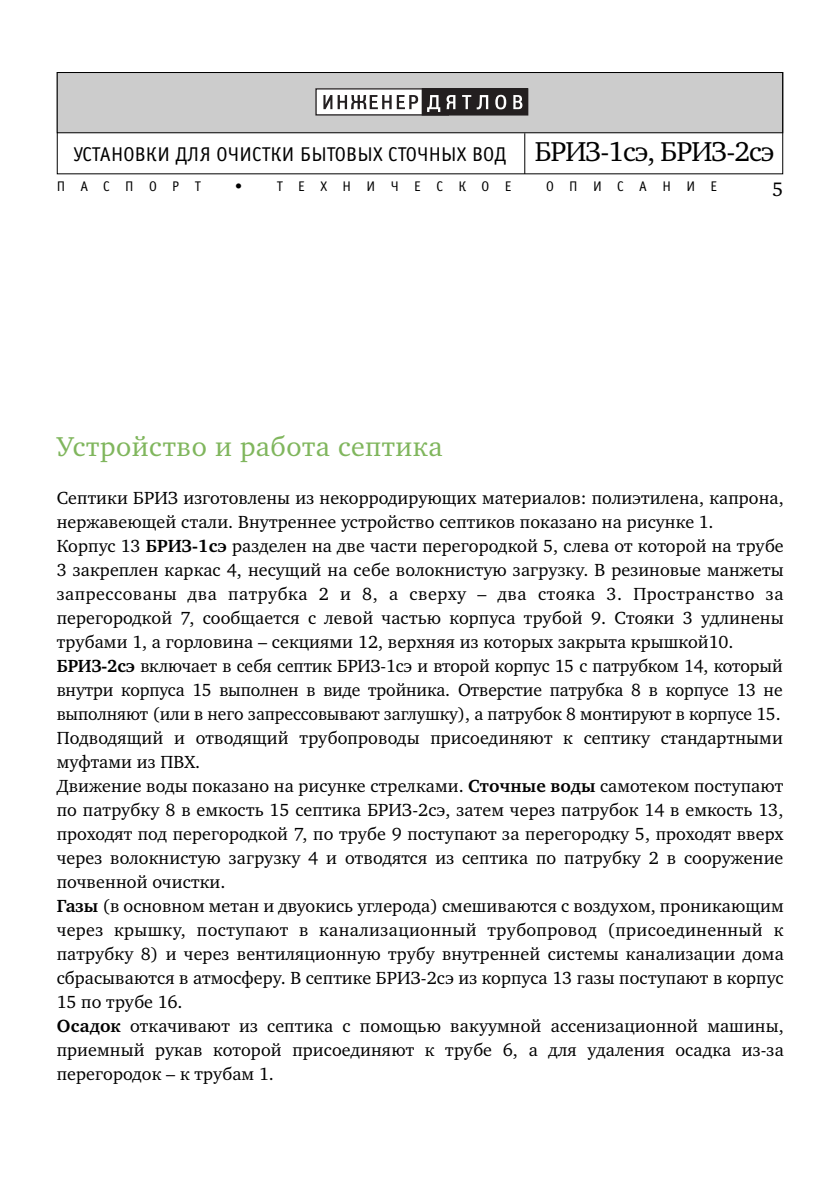
<style>
.page{position:relative;width:840px;height:1191px;background:#fff}
.page>*{position:absolute;margin:0;border:0;box-sizing:border-box;transform-origin:0 0}
.t1{font:28px "Charter C";letter-spacing:.015em;color:#80b65d}
.t2{font:20px "Officina Sans C";letter-spacing:.01em;color:#000}
.t3{font:20px "Charter C";color:#000}
.t4{font:18px/24px "Charter C";letter-spacing:.005em;color:#000}
.t5{font:14px "Officina Sans C";letter-spacing:1.1em;color:#000}
.s1{font-family:"Charter C";font-size:28px}
.s2{font-weight:700}
</style>
<div class="page">
<div style="left:58px;top:73px;width:723px;height:59px;background:#ccc"></div>
<div style="left:316px;top:89px;width:132px;height:26px;background:#fff"></div>
<div style="left:315px;top:88px;width:134px;height:27px;border:1px solid #231f20"></div>
<div style="left:422px;top:89px;width:105px;height:26px;background:#231f20"></div>
<div style="left:421px;top:88px;width:107px;height:27px;border:1px solid #231f20"></div>
<svg style="left:323px;top:95px;width:95px;height:14px"></svg>
<svg style="left:427px;top:95px;width:13px;height:17px"></svg>
<svg style="left:446px;top:95px;width:9px;height:14px"></svg>
<svg style="left:462px;top:95px;width:26px;height:14px"></svg>
<svg style="left:495px;top:95px;width:11px;height:14px"></svg>
<svg style="left:513px;top:95px;width:9px;height:14px"></svg>
<div style="left:57px;top:72px;width:725px;height:61px;border:1px solid #000"></div>
<hr style="left:524px;top:133px;width:1px;height:41px;background:#000">
<p class="t2" style="left:73px;top:143px;width:702px">УСТАНОВКИ ДЛЯ ОЧИСТКИ БЫТОВЫХ СТОЧНЫХ ВОД <span class="s1">БРИЗ-1сэ, БРИЗ-2сэ</span></p>
<p class="t5" style="left:57px;top:178px;width:145px">ПАСПОРТ</p>
<p class="t5" style="left:235px;top:178px;width:8px">•</p>
<p class="t5" style="left:276px;top:178px;width:236px">ТЕХНИЧЕСКОЕ</p>
<p class="t5" style="left:545px;top:178px;width:173px">ОПИСАНИЕ</p>
<p class="t3" style="left:771px;top:181px;width:13px">5</p>
<h1 class="t1" style="left:57px;top:436px;width:387px">Устройство и работа септика</h1>
<p class="t4" style="left:57px;top:487px;width:728px">Септики БРИЗ изготовлены из некорродирующих материалов: полиэтилена, капрона, нержавеющей стали. Внутреннее устройство септиков показано на рисунке 1.<br>Корпус 13 <span class="s2">БРИЗ-1сэ</span> разделен на две части перегородкой 5, слева от которой на трубе 3 закреплен каркас 4, несущий на себе волокнистую загрузку. В резиновые манжеты запрессованы два патрубка 2 и 8, а сверху – два стояка 3. Пространство за перегородкой 7, сообщается с левой частью корпуса трубой 9. Стояки 3 удлинены трубами 1, а горловина – секциями 12, верхняя из которых закрыта крышкой10.<br><span class="s2">БРИЗ-2сэ</span> включает в себя септик БРИЗ-1сэ и второй корпус 15 с патрубком 14, который внутри корпуса 15 выполнен в виде тройника. Отверстие патрубка 8 в корпусе 13 не выполняют (или в него запрессовывают заглушку), а патрубок 8 монтируют в корпусе 15.<br>Подводящий и отводящий трубопроводы присоединяют к септику стандартными муфтами из ПВХ.<br>Движение воды показано на рисунке стрелками. <span class="s2">Сточные воды</span> самотеком поступают по патрубку 8 в емкость 15 септика БРИЗ-2сэ, затем через патрубок 14 в емкость 13, проходят под перегородкой 7, по трубе 9 поступают за перегородку 5, проходят вверх через волокнистую загрузку 4 и отводятся из септика по патрубку 2 в сооружение почвенной очистки.<br><span class="s2">Газы</span> (в основном метан и двуокись углерода) смешиваются с воздухом, проникающим через крышку, поступают в канализационный трубопровод (присоединенный к патрубку 8) и через вентиляционную трубу внутренней системы канализации дома сбрасываются в атмосферу. В септике БРИЗ-2сэ из корпуса 13 газы поступают в корпус 15 по трубе 16.<br><span class="s2">Осадок</span> откачивают из септика с помощью вакуумной ассенизационной машины, приемный рукав которой присоединяют к трубе 6, а для удаления осадка из-за перегородок – к трубам 1.</p>
</div>
